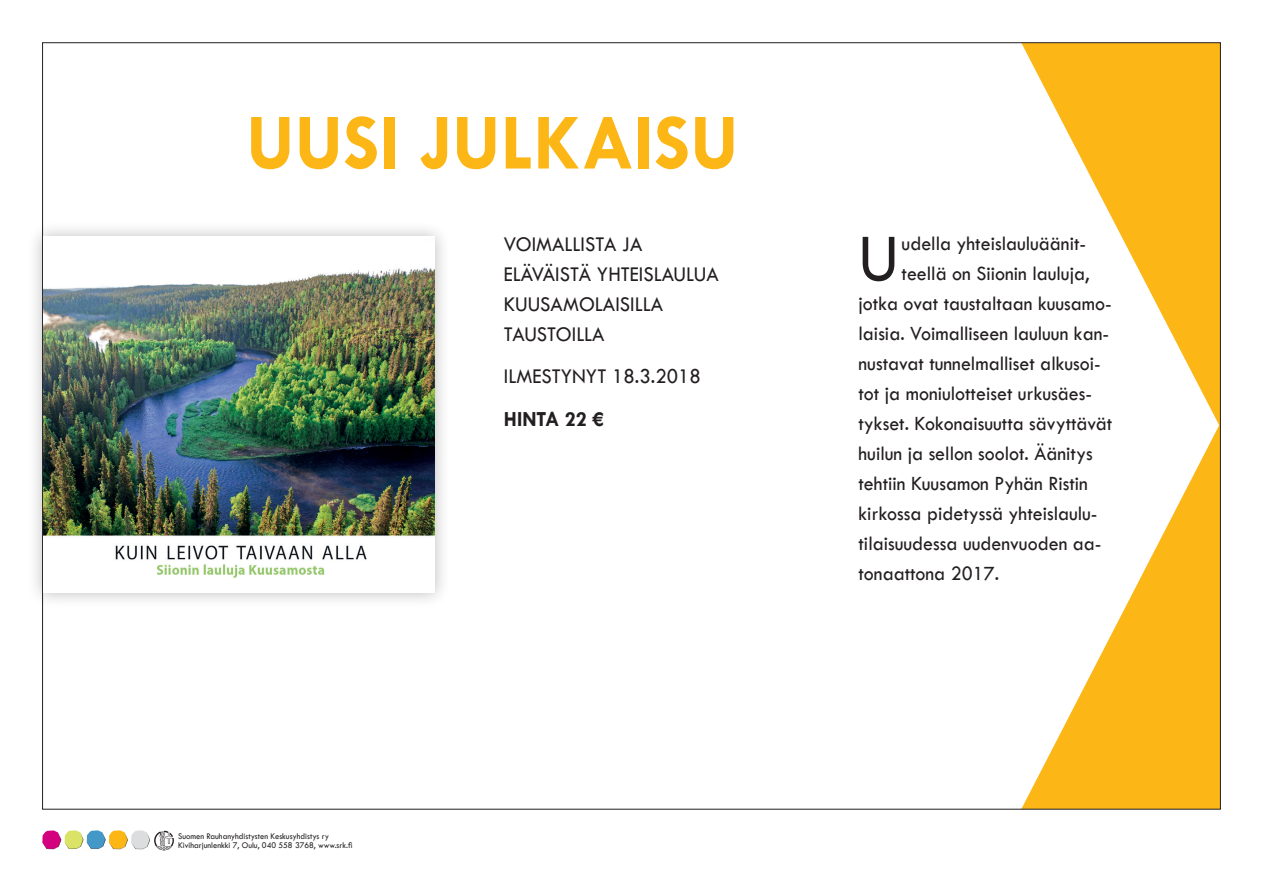
<style>
.page{position:relative;width:1263px;height:893px;background:#fff}
.page>*{position:absolute;margin:0;border:0;box-sizing:border-box;transform-origin:0 0}
.t1{font:700 80.25px "Tw Cen";color:#fcb615;scale:.95 1}
.t2{font:69.3px "Tw Cen";color:#231f20;scale:.95 1}
.t3{font:21.75px/30px "Tw Cen";color:#231f20;scale:.95 1}
.t4{font:700 21.75px "Tw Cen";color:#231f20;scale:.95 1}
.t5{font:21px "Tw Cen";color:#231f20;scale:.95 1}
.t6{font:9px/9.8px "Tw Cen";color:#231f20;scale:.95 1}
</style>
<div class="page">
<svg style="left:1022px;top:45px;width:196px;height:762px"></svg>
<svg style="left:42px;top:830px;width:132px;height:21px"></svg>
<div style="left:27px;top:220px;width:424px;height:389px;background:#231f20;opacity:.3"></div>
<img style="left:43px;top:236px;width:392px;height:354px">
<h1 class="t1" style="left:246px;top:95px;width:520px">UUSI JULKAISU</h1>
<p class="t3" style="left:504px;top:229px;width:228px">VOIMALLISTA JA<br>ELÄVÄISTÄ YHTEISLAULUA<br>KUUSAMOLAISILLA<br>TAUSTOILLA</p>
<p class="t3" style="left:504px;top:361px;width:209px">ILMESTYNYT 18.3.2018</p>
<p class="t4" style="left:504px;top:406px;width:106px">HINTA 22 €</p>
<p class="t6" style="left:178px;top:831px;width:185px">Suomen Rauhanyhdistysten Keskusyhdistys ry<br>Kiviharjunlenkki 7, Oulu, 040 558 3768, www.srk.fi</p>
<h2 class="t2" style="left:858px;top:216px;width:43px">U</h2>
<p class="t5" style="left:901px;top:231px;width:196px">udella yhteislauluäänit-</p>
<p class="t5" style="left:901px;top:261px;width:199px">teellä on Siionin lauluja,</p>
<p class="t5" style="left:858px;top:291px;width:268px">jotka ovat taustaltaan kuusamo-</p>
<p class="t5" style="left:858px;top:321px;width:265px">laisia. Voimalliseen lauluun kan-</p>
<p class="t5" style="left:858px;top:351px;width:256px">nustavat tunnelmalliset alkusoi-</p>
<p class="t5" style="left:858px;top:381px;width:247px">tot ja moniulotteiset urkusäes-</p>
<p class="t5" style="left:858px;top:411px;width:268px">tykset. Kokonaisuutta sävyttävät</p>
<p class="t5" style="left:858px;top:441px;width:248px">huilun ja sellon soolot. Äänitys</p>
<p class="t5" style="left:858px;top:471px;width:243px">tehtiin Kuusamon Pyhän Ristin</p>
<p class="t5" style="left:858px;top:501px;width:253px">kirkossa pidetyssä yhteislaulu-</p>
<p class="t5" style="left:858px;top:531px;width:257px">tilaisuudessa uudenvuoden aa-</p>
<p class="t5" style="left:858px;top:561px;width:149px">tonaattona 2017.</p>
</div>
